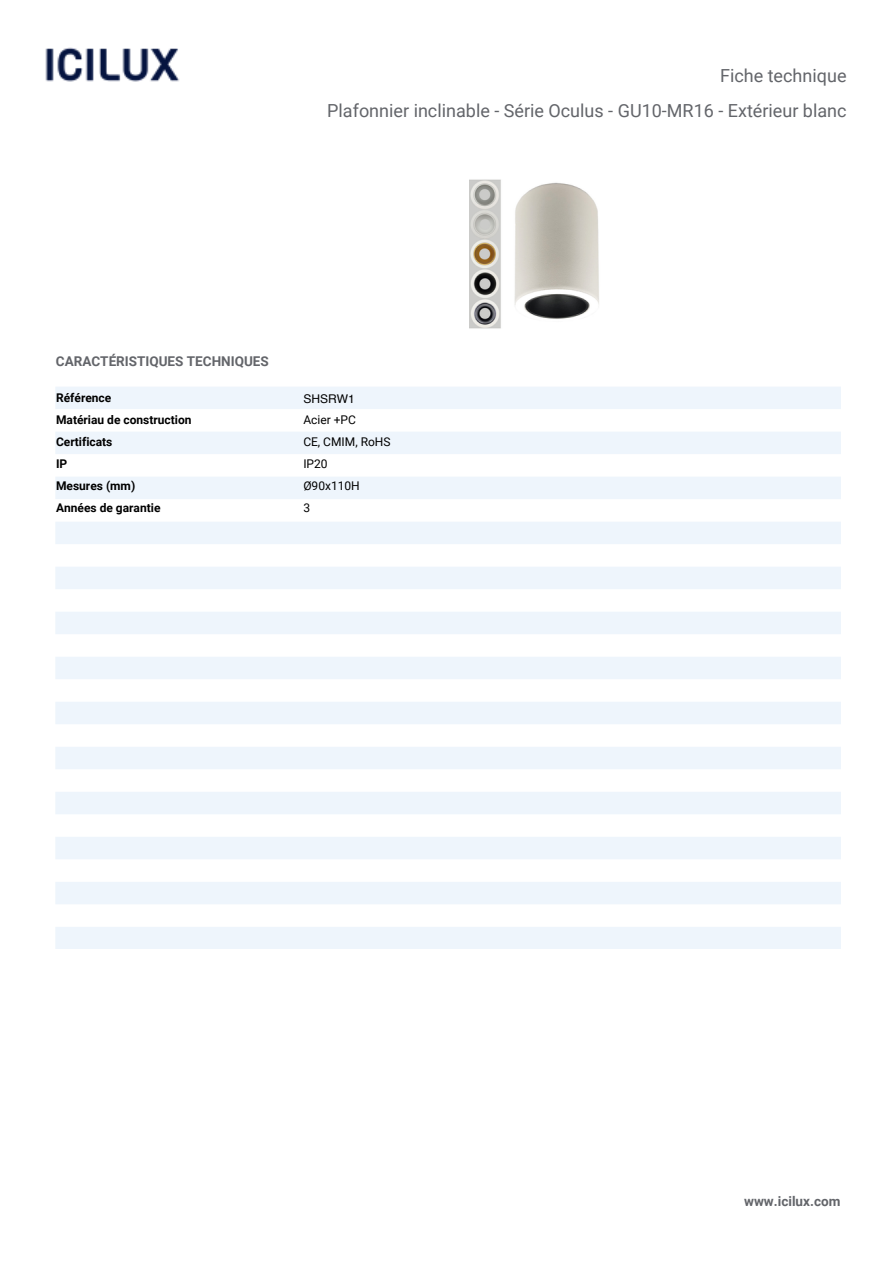
<style>
.page{position:relative;width:894px;height:1264px;background:#fff}
.page>*{position:absolute;margin:0;border:0;box-sizing:border-box;transform-origin:0 0}
.t1{font:18px/34.8px "Roboto";color:#63656a;text-align:right}
.t2{font:700 13.5px "Roboto";color:#63656a}
.t3{font:700 12px/22px "Roboto";color:#000}
.t4{font:12px "Roboto";color:#000}
.t5{font:12px "Helvetica";color:#000}
</style>
<div class="page">
<svg style="left:55px;top:387px;width:785px;height:561px;fill:#eef5fc"></svg>
<img style="left:45px;top:47px;width:135px;height:35px">
<img style="left:469px;top:179px;width:130px;height:150px">
<h1 class="t1" style="left:327px;top:59px;width:520px">Fiche technique<br>Plafonnier inclinable - Série Oculus - GU10-MR16 - Extérieur blanc</h1>
<h2 class="t2" style="left:56px;top:353px;width:214px">CARACTÉRISTIQUES TECHNIQUES</h2>
<h4 class="t3" style="left:56px;top:387px;width:137px">Référence<br>Matériau de construction<br>Certificats<br>IP<br>Mesures (mm)<br>Années de garantie</h4>
<h4 class="t5" style="left:303px;top:393px;width:53px">SHSRW1</h4>
<p class="t4" style="left:303px;top:413px;width:54px">Acier +PC</p>
<p class="t4" style="left:303px;top:435px;width:89px">CE, CMIM, RoHS</p>
<p class="t4" style="left:303px;top:457px;width:26px">IP20</p>
<p class="t4" style="left:303px;top:479px;width:58px">Ø90x110H</p>
<p class="t4" style="left:303px;top:501px;width:8px">3</p>
<h3 class="t2" style="left:744px;top:1193px;width:98px">www.icilux.com</h3>
</div>
